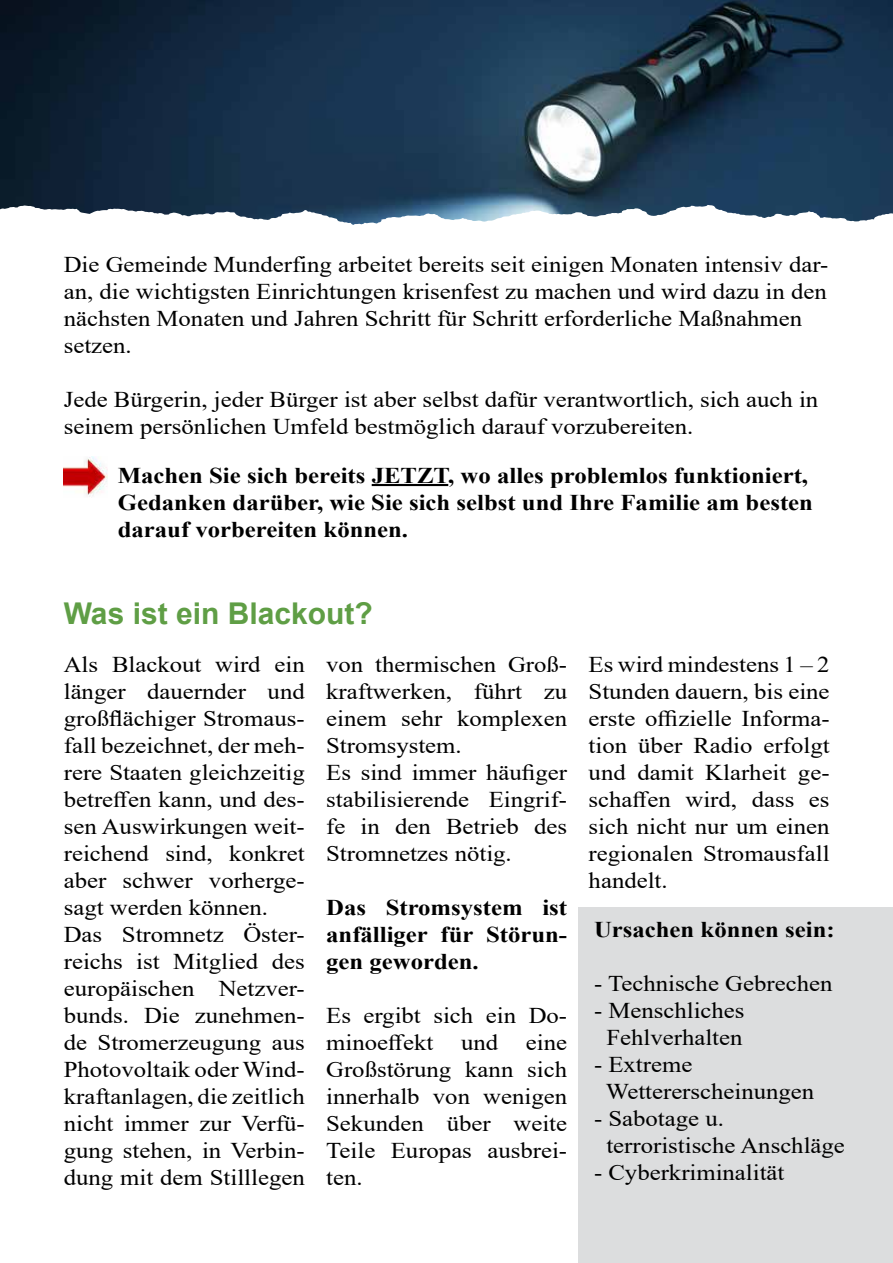
<style>
.page{position:relative;width:893px;height:1263px;background:#fff}
.page>*{position:absolute;margin:0;border:0;box-sizing:border-box;transform-origin:0 0}
.t1{font:700 30px "Arial";color:#5f9e45}
.t2{font:22.5px/27px "Times New Roman";color:#000;scale:1.1 1}
.t3{font:700 22.5px/27px "Times New Roman";color:#000;text-align:justify;scale:1.1 1}
</style>
<div class="page">
<img style="left:0;top:0;width:893px;height:205px">
<svg style="left:0;top:205px;width:893px;height:20px"></svg>
<hr style="left:372px;top:484px;width:76px;height:2px;background:#000">
<div style="left:578px;top:908px;width:315px;height:355px;background:#dcddde"></div>
<img style="left:64px;top:456px;width:43px;height:41px">
<p class="t2" style="left:64px;top:250px;width:696px">Die Gemeinde Munderfing arbeitet bereits seit einigen Monaten intensiv dar&shy;an, die wichtigsten Einrichtungen krisenfest zu machen und wird dazu in den nächsten Monaten und Jahren Schritt für Schritt erforderliche Maßnahmen setzen.</p>
<p class="t2" style="left:64px;top:385px;width:687px">Jede Bürgerin, jeder Bürger ist aber selbst dafür verantwortlich, sich auch in seinem persönlichen Umfeld bestmöglich darauf vorzubereiten.</p>
<p class="t3" style="left:118px;top:461px;width:633px;text-align:left">Machen Sie sich bereits JETZT, wo alles problemlos funktioniert,<br>Gedanken darüber, wie Sie sich selbst und Ihre Familie am besten darauf vorbereiten können.</p>
<h1 class="t1" style="left:64px;top:592px;width:310px">Was ist ein Blackout?</h1>
<p class="t2" style="left:64px;top:650px;width:221px">Als Blackout wird ein länger dauernder und großflächiger Stromaus&shy;fall bezeichnet, der meh&shy;rere Staaten gleichzeitig betreffen kann, und des&shy;sen Auswirkungen weit&shy;reichend sind, konkret aber schwer vorherge&shy;sagt werden können.<br>Das Stromnetz Öster&shy;reichs ist Mitglied des europäischen Netzver&shy;bunds. Die zunehmen&shy;de Stromerzeugung aus<br>Photovoltaik oder Wind&shy;kraftanlagen, die zeitlich nicht immer zur Verfü&shy;gung stehen, in Verbin&shy;dung mit dem Stilllegen</p>
<p class="t2" style="left:326px;top:650px;width:221px">von thermischen Groß&shy;kraftwerken, führt zu einem sehr komplexen<br>Stromsystem.<br>Es sind immer häufiger stabilisierende Eingrif&shy;fe in den Betrieb des<br>Stromnetzes nötig.</p>
<p class="t3" style="left:326px;top:893px;width:221px">Das Stromsystem ist anfälliger für Störun&shy;gen geworden.</p>
<p class="t2" style="left:326px;top:1001px;width:221px;text-align:justify">Es ergibt sich ein Do&shy;minoeffekt und eine Großstörung kann sich innerhalb von wenigen Sekunden über weite Teile Europas ausbrei&shy;ten.</p>
<p class="t2" style="left:589px;top:650px;width:221px;text-align:justify">Es wird mindestens 1 – 2<br>Stunden dauern, bis eine erste offizielle Informa&shy;tion über Radio erfolgt und damit Klarheit ge&shy;schaffen wird, dass es sich nicht nur um einen regionalen Stromausfall handelt.</p>
<p class="t3" style="left:594px;top:915px;width:220px">Ursachen können sein:</p>
<p class="t2" style="left:594px;top:969px;width:218px">- Technische Gebrechen</p>
<p class="t2" style="left:594px;top:996px;width:138px;text-align:center">- Menschliches<br>Fehlverhalten</p>
<p class="t2" style="left:606px;top:1050px;width:191px;text-indent:-12px">- Extreme<br>Wettererscheinungen</p>
<p class="t2" style="left:606px;top:1104px;width:218px;text-indent:-12px">- Sabotage u. terroristische Anschläge</p>
<p class="t2" style="left:594px;top:1158px;width:175px">- Cyberkriminalität</p>
</div>
